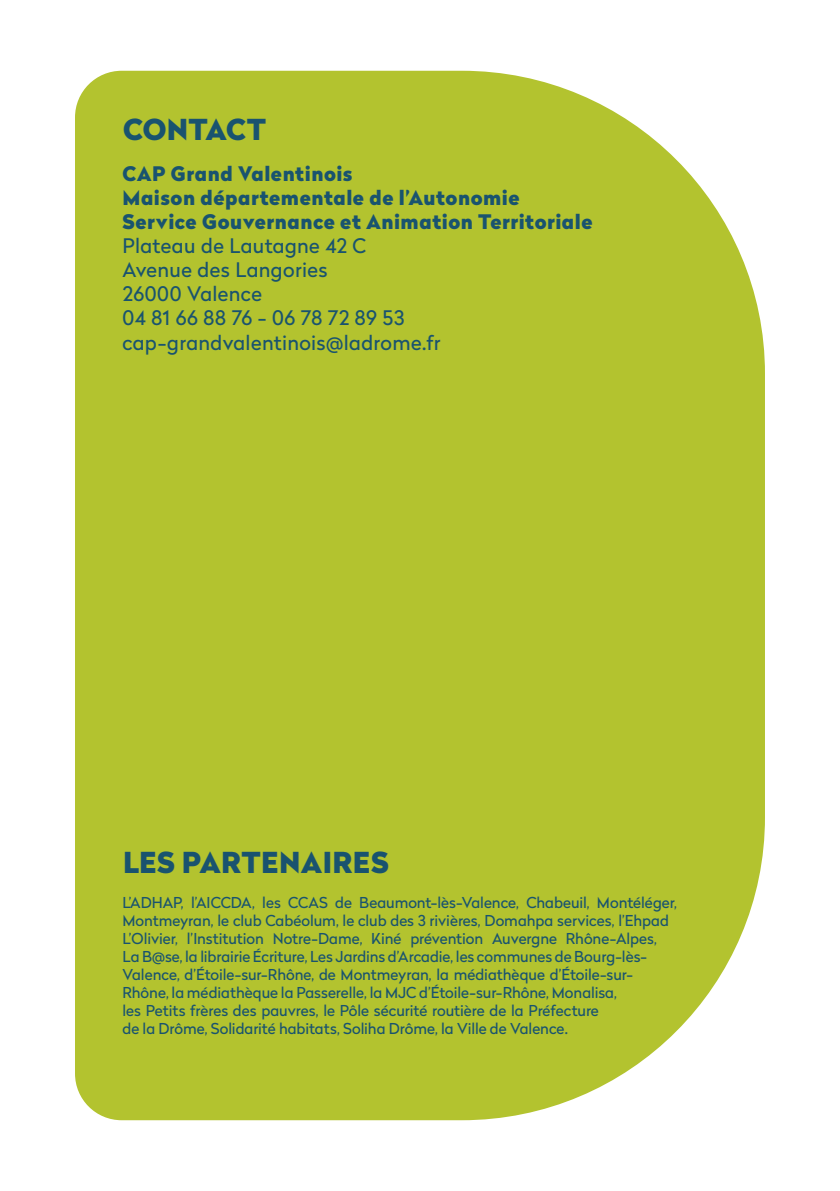
<style>
.page{position:relative;width:840px;height:1191px;background:#fff}
.page>*{position:absolute;margin:0;border:0;box-sizing:border-box;transform-origin:0 0}
.t1{font:900 28.8px "Radikal";letter-spacing:.01em;color:#19536f}
.t2{font:20px/24px "Radikal";letter-spacing:.015em;color:#19536f}
.t3{font:900 20px/24px "Radikal";letter-spacing:.025em;color:#19536f}
.t4{font:15px/18px "Radikal";color:#19536f}
</style>
<div class="page">
<div style="left:75px;top:71px;width:689px;height:1049px;background:#b3c32f"></div>
<h1 class="t1" style="left:123px;top:108px;width:145px">CONTACT</h1>
<h2 class="t3" style="left:122px;top:162px;width:471px">CAP Grand Valentinois<br>Maison départementale de l’Autonomie<br>Service Gouvernance et Animation Territoriale</h2>
<h2 class="t2" style="left:122px;top:234px;width:319px">Plateau de Lautagne 42 C<br>Avenue des Langories<br>26000 Valence<br>04 81 66 88 76 - 06 78 72 89 53 cap-grandvalentinois@ladrome.fr</h2>
<h1 class="t1" style="left:123px;top:840px;width:267px">LES PARTENAIRES</h1>
<p class="t4" style="left:122px;top:893px;width:556px">L’ADHAP, l’AICCDA, les CCAS de Beaumont-lès-Valence, Chabeuil, Montéléger, Montmeyran, le club Cabéolum, le club des 3 rivières, Domahpa services, l’Ehpad L’Olivier, l’Institution Notre-Dame, Kiné prévention Auvergne Rhône-Alpes, La B@se, la librairie Écriture, Les Jardins d’Arcadie, les communes de Bourg-lès-Valence, d’Étoile-sur-Rhône, de Montmeyran, la médiathèque d’Étoile-sur-Rhône, la médiathèque la Passerelle, la MJC d’Étoile-sur-Rhône, Monalisa,<br>les Petits frères des pauvres, le Pôle sécurité routière de la Préfecture<br>de la Drôme, Solidarité habitats, Soliha Drôme, la Ville de Valence.</p>
</div>
